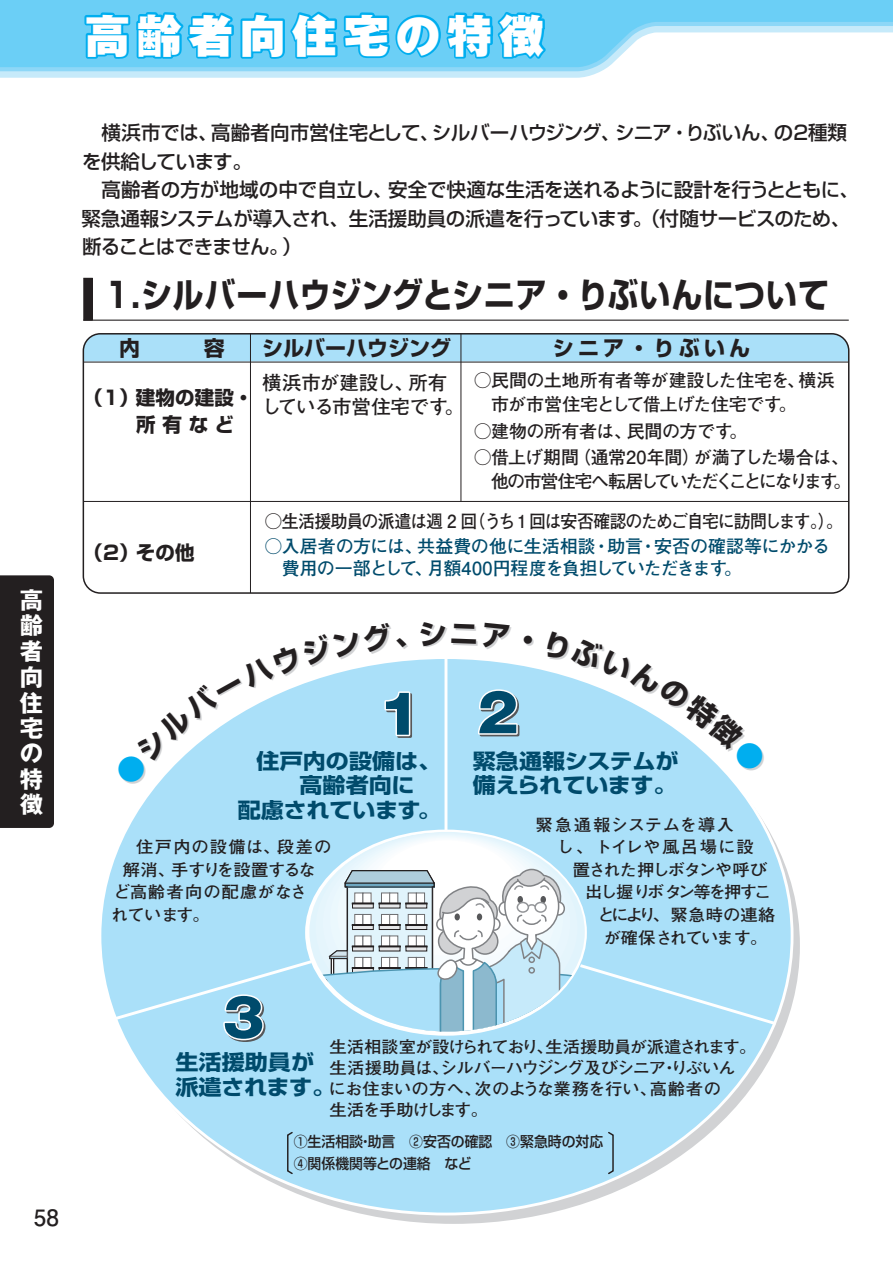
<style>
.page{position:relative;width:893px;height:1263px;background:#fff}
.page>*{position:absolute;margin:0;border:0;box-sizing:border-box;transform-origin:0 0}
.t1{font:900 45.15px "Gothic MB101 Pro";letter-spacing:.16em;color:#fff}
.t2{font:700 34.5px "Shin Go Pr 5";letter-spacing:.01em;color:#231f20;scale:.9 1}
.t3{font:700 23.4px/25.5px "Gothic MB101 Pro";color:#fff;text-align:justify}
.t4{font:700 22.5px "Futo Go B101 Pr 6 N";color:#231f20}
.t5{font:700 21px/25.2px "Shin Go Pr 5";color:#004b6c;scale:1.1 1}
.t6{font:700 21px/24.8px "Shin Go Pr 5";letter-spacing:-.02em;color:#004b6c;scale:1.1 1}
.t7{font:700 21px "Shin Go Pr 5";color:#231f20}
.t8{font:500 19.5px "Shin Go Pr 5";letter-spacing:-.015em;color:#231f20}
.t9{font:700 19.5px/24px "Futo Go B101 Pr 6";letter-spacing:-.015em;color:#231f20}
.t10{font:700 19.5px/27px "Shin Go Pr 5";letter-spacing:.01em;color:#231f20}
.t11{font:500 19.5px "Shin Go Pr 5";letter-spacing:-.04em;color:#231f20}
.t12{font:500 19.5px "Shin Go Pr 5";letter-spacing:-.035em;color:#231f20}
.t13{font:700 18px/21.6px "Futo Go B101 Pr 6";letter-spacing:-.02em;color:#004b6c}
.t14{font:700 18px/24px "Futo Go B101 Pr 6";letter-spacing:-.065em;color:#231f20;text-align:right}
.t15{font:700 18px/24px "Futo Go B101 Pr 6";letter-spacing:-.015em;color:#231f20}
.t16{font:700 18px "Futo Go B101 Pr 6";letter-spacing:-.07em;color:#231f20}
.t17{font:700 18px "Futo Go B101 Pr 6";letter-spacing:-.025em;color:#231f20}
.t18{font:700 16.5px/21px "Futo Go B101 Pr 6";letter-spacing:-.05em;color:#231f20;scale:1.05 1}
.t19{font:700 16.5px "Futo Go B101 Pr 6";letter-spacing:.06em;color:#231f20;scale:1.05 1}
.t20{font:700 16.5px "Futo Go B101 Pr 6";letter-spacing:.035em;color:#231f20;scale:1.05 1}
.t21{font:700 16.5px "Futo Go B101 Pr 6";letter-spacing:-.045em;color:#231f20;scale:1.05 1}
.t22{font:700 16.5px "Futo Go B101 Pr 6";letter-spacing:-.09em;color:#231f20;scale:1.05 1}
.t23{font:700 16.5px "Futo Go B101 Pr 6";letter-spacing:-.115em;color:#231f20;scale:1.05 1}
.t24{font:700 16.5px "Futo Go B101 Pr 6";color:#231f20;scale:1.05 1}
.t25{font:700 16.5px "Futo Go B101 Pr 6";letter-spacing:-.055em;color:#231f20;scale:1.05 1}
.t26{font:700 16.5px "Futo Go B101 Pr 6";letter-spacing:-.025em;color:#231f20;scale:1.05 1}
.t27{font:500 14.55px/22px "Shin Go Pr 5";color:#231f20;scale:.96 1}
</style>
<div class="page">
<div style="left:83px;top:334px;width:766px;height:27px;background:#aae0f9"></div>
<hr style="left:83px;top:362px;width:766px;height:1px;background:#231f20">
<hr style="left:83px;top:501px;width:766px;height:1px;background:#231f20">
<div style="left:83px;top:333px;width:766px;height:261px;border:2px solid #231f20;border-radius:17px"></div>
<hr style="left:250px;top:333px;width:1px;height:260px;background:#231f20">
<hr style="left:461px;top:333px;width:1px;height:168px;background:#231f20">
<hr style="left:83px;top:320px;width:766px;height:1px;background:#231f20">
<div style="left:84px;top:278px;width:8px;height:42px;background:#231f20"></div>
<div style="left:83px;top:278px;width:10px;height:43px;border:1px solid #231f20"></div>
<svg style="left:108px;top:667px;width:692px;height:557px;fill:#d1d2d4"></svg>
<div style="left:100px;top:657px;width:692px;height:557px;background:#aae0f9;border-radius:50%"></div>
<hr style="left:445px;top:657px;width:2px;height:174px;background:#fff">
<svg style="left:287px;top:1132px;width:6px;height:42px"></svg>
<svg style="left:608px;top:1132px;width:6px;height:43px"></svg>
<svg style="left:478px;top:689px;width:42px;height:48px"></svg>
<svg style="left:111px;top:834px;width:668px;height:209px"></svg>
<div style="left:528px;top:967px;width:7px;height:7px;border:2px solid #808285;border-radius:50%"></div>
<svg style="left:0;top:71px;width:601px;height:7px;background:#c6eafa"></svg>
<hr style="left:0;top:67px;width:608px;height:4px;background:#8dd7f7">
<svg style="left:0;top:0;width:893px;height:67px;fill:#6bcff6"></svg>
<svg style="left:82px;top:8px;width:468px;height:57px;background:#3dc0f2"></svg>
<div style="left:0;top:575px;width:54px;height:253px;background:#231f20"></div>
<svg style="left:154px;top:658px;width:260px;height:129px"></svg>
<svg style="left:545px;top:669px;width:182px;height:104px"></svg>
<p class="t3" style="left:20px;top:584px;width:25px">高齢者向住宅の特徴</p>
<p class="t1" style="left:85px;top:-3px;width:460px">高齢者向住宅の特徴</p>
<p class="t8" style="left:82px;top:117px;width:766px">　横浜市では、高齢者向市営住宅として、シルバーハウジング、シニア・りぶいん、の2種類</p>
<p class="t12" style="left:82px;top:145px;width:171px">を供給しています。</p>
<p class="t8" style="left:102px;top:174px;width:759px">高齢者の方が地域の中で自立し、安全で快適な生活を送れるように設計を行うとともに、</p>
<p class="t8" style="left:81px;top:202px;width:770px">緊急通報システムが導入され、生活援助員の派遣を行っています。（付随サービスのため、</p>
<p class="t11" style="left:82px;top:231px;width:221px">断ることはできません。）</p>
<p class="t2" style="left:105px;top:268px;width:806px">1.シルバーハウジングとシニア・りぶいんについて</p>
<p class="t10" style="left:83px;top:383px;width:171px">（1）建物の建設・　　 所 有 な ど</p>
<p class="t10" style="left:83px;top:538px;width:113px">（2）その他</p>
<p class="t7" style="left:262px;top:332px;width:190px">シルバーハウジング</p>
<p class="t7" style="left:553px;top:332px;width:199px">シニア・りぶいん</p>
<p class="t9" style="left:262px;top:369px;width:204px">横浜市が建設し、所有している市営住宅です。</p>
<p class="t15" style="left:491px;top:368px;width:345px;text-indent:-17px">○民間の土地所有者等が建設した住宅を、横浜市が市営住宅として借上げた住宅です。</p>
<p class="t17" style="left:474px;top:417px;width:275px">○建物の所有者は、民間の方です。</p>
<p class="t14" style="left:474px;top:445px;width:379px">○借上げ期間（通常20年間）が満了した場合は、他の市営住宅へ転居していただくことになります。</p>
<p class="t16" style="left:264px;top:507px;width:580px">○生活援助員の派遣は週 2 回（うち 1 回は安否確認のためご自宅に訪問します。）。</p>
<p class="t13" style="left:282px;top:535px;width:550px;text-indent:-17px">○入居者の方には、共益費の他に生活相談・助言・安否の確認等にかかる費用の一部として、月額400円程度を負担していただきます。</p>
<p class="t5" style="left:257px;top:746px;width:169px">住戸内の設備は、</p>
<p class="t5" style="left:299px;top:771px;width:106px">高齢者向に</p>
<p class="t5" style="left:238px;top:796px;width:186px">配慮されています。</p>
<p class="t19" style="left:136px;top:834px;width:187px">住戸内の設備は、段差の</p>
<p class="t21" style="left:123px;top:856px;width:185px">解消、手すりを設置するな</p>
<p class="t20" style="left:113px;top:879px;width:186px">ど高齢者向の配慮がなさ</p>
<p class="t26" style="left:111px;top:901px;width:96px">れています。</p>
<p class="t6" style="left:473px;top:747px;width:189px">緊急通報システムが備えられています。</p>
<p class="t20" style="left:536px;top:811px;width:191px">緊急通報システムを導入</p>
<p class="t19" style="left:557px;top:834px;width:189px">し、トイレや風呂場に設</p>
<p class="t22" style="left:573px;top:856px;width:187px">置された押しボタンや呼び</p>
<p class="t23" style="left:585px;top:879px;width:179px">出し握りボタン等を押すこ</p>
<p class="t24" style="left:597px;top:901px;width:171px">とにより、緊急時の連絡</p>
<p class="t25" style="left:604px;top:924px;width:157px">が確保されています。</p>
<p class="t4" style="left:34px;top:1199px;width:27px">58</p>
<p class="t5" style="left:176px;top:1048px;width:147px">生活援助員が派遣されます。</p>
<p class="t18" style="left:329px;top:1035px;width:409px">生活相談室が設けられており、生活援助員が派遣されます。生活援助員は、シルバーハウジング及びシニア・りぶいん<br>にお住まいの方へ、次のような業務を行い、高齢者の<br>生活を手助けします。</p>
<p class="t27" style="left:294px;top:1129px;width:324px">①生活相談・助言　②安否の確認　③緊急時の対応<br>④関係機関等との連絡　など</p>
</div>
